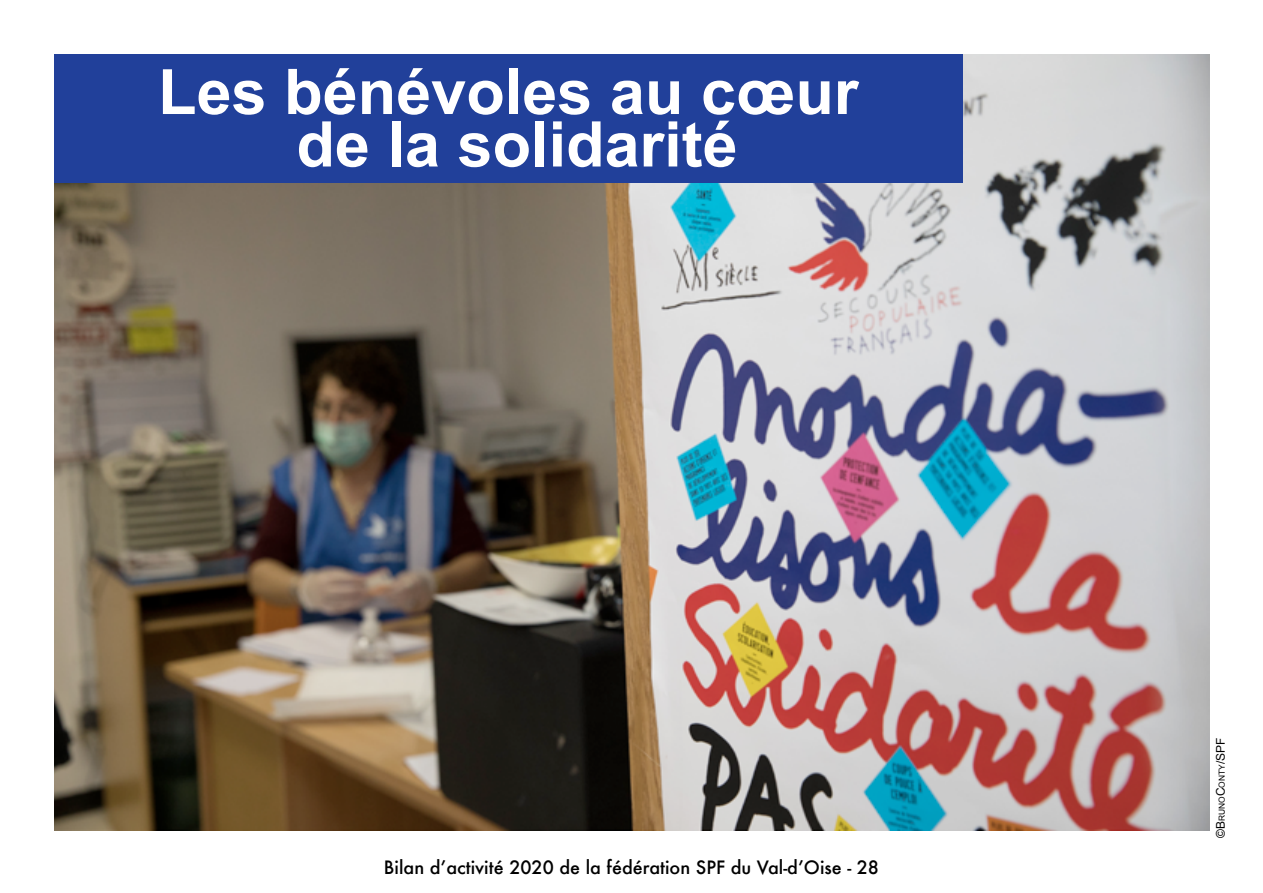
<style>
.page{position:relative;width:1263px;height:893px;background:#fff}
.page>*{position:absolute;margin:0;border:0;box-sizing:border-box;transform-origin:0 0}
.t1{font:700 63px/52.5px "Arial";color:#fff;text-align:center}
.t2{font:500 18px "Futura";color:#000}
.t3{font:8.4px "Arial";color:#000}
.s1{font-size:12px}
</style>
<div class="page">
<img style="left:54px;top:54px;width:1155px;height:776px">
<div style="left:54px;top:54px;width:908px;height:129px;background:#21409a"></div>
<h1 class="t1" style="left:158px;top:68px;width:702px">Les bénévoles au cœur de la solidarité</h1>
<p class="t2" style="left:384px;top:855px;width:497px">Bilan d’activité 2020 de la fédération SPF du Val-d’Oise - 28</p>
<p class="t3" style="left:1216px;top:838px;width:102px;rotate:-90deg"><span class="s1">©B</span>runo<span class="s1">C</span>onty<span class="s1">/SPF</span></p>
</div>
